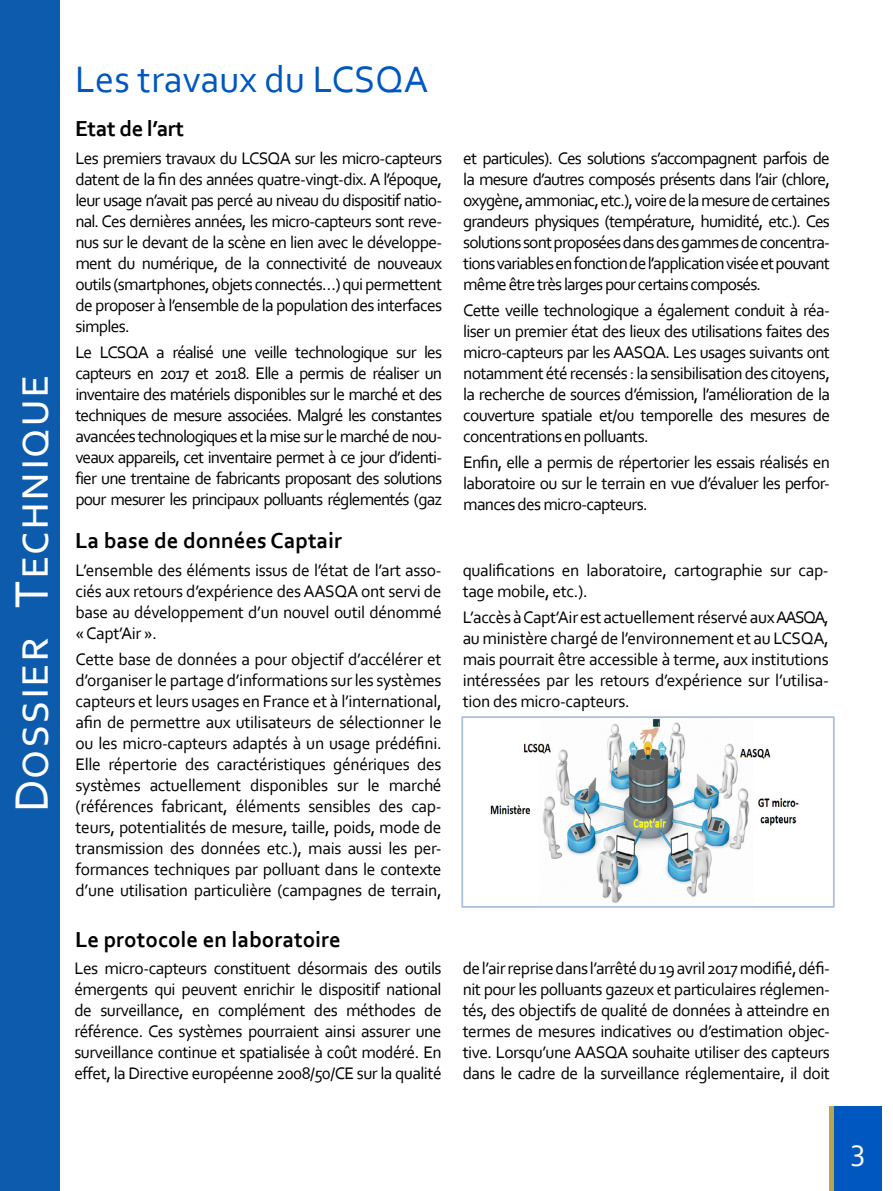
<style>
.page{position:relative;width:893px;height:1191px;background:#fff}
.page>*{position:absolute;margin:0;border:0;box-sizing:border-box;transform-origin:0 0}
.t1{font:49px "Corbel";letter-spacing:.02em;color:#fff}
.t2{font:38.5px "Corbel";color:#0057c0}
.t3{font:31.5px "Corbel";color:#fff}
.t4{font:700 22.75px "Corbel";color:#000}
.t5{font:17.5px/21px "Corbel";letter-spacing:-.03em;color:#000;text-align:justify}
</style>
<div class="page">
<div style="left:829px;top:1106px;width:5px;height:85px;background:#bca44e"></div>
<div style="left:834px;top:1106px;width:47px;height:85px;background:#0057c0"></div>
<img style="left:490px;top:719px;width:309px;height:184px">
<div style="left:461px;top:716px;width:374px;height:191px;border:2px solid #aabfde"></div>
<div style="left:0;top:0;width:60px;height:1191px;background:#0d5bad"></div>
<h1 class="t1" style="left:1px;top:812px;width:439px;rotate:-90deg">Dossier Technique</h1>
<h2 class="t2" style="left:75px;top:55px;width:354px">Les travaux du LCSQA</h2>
<h3 class="t4" style="left:75px;top:114px;width:110px">Etat de l’art</h3>
<p class="t5" style="left:75px;top:148px;width:368px">Les premiers travaux du LCSQA sur les micro-capteurs datent de la fin des années quatre-vingt-dix. A l’époque, leur usage n’avait pas percé au niveau du dispositif natio&shy;nal. Ces dernières années, les micro-capteurs sont reve&shy;nus sur le devant de la scène en lien avec le développe&shy;ment du numérique, de la connectivité de nouveaux outils (smartphones, objets connectés…) qui permettent de proposer à l’ensemble de la population des interfaces simples.</p>
<p class="t5" style="left:75px;top:342px;width:368px">Le LCSQA a réalisé une veille technologique sur les capteurs en 2017 et 2018. Elle a permis de réaliser un inventaire des matériels disponibles sur le marché et des techniques de mesure associées. Malgré les constantes avancées technologiques et la mise sur le marché de nou&shy;veaux appareils, cet inventaire permet à ce jour d’identi&shy;fier une trentaine de fabricants proposant des solutions pour mesurer les principaux polluants réglementés (gaz</p>
<h3 class="t4" style="left:75px;top:526px;width:268px">La base de données Captair</h3>
<p class="t5" style="left:76px;top:559px;width:368px">L’ensemble des éléments issus de l’état de l’art asso&shy;ciés aux retours d’expérience des AASQA ont servi de base au développement d’un nouvel outil dénommé « Capt’Air ».</p>
<p class="t5" style="left:76px;top:648px;width:368px">Cette base de données a pour objectif d’accélérer et d’organiser le partage d’informations sur les systèmes capteurs et leurs usages en France et à l’international, afin de permettre aux utilisateurs de sélectionner le ou les micro-capteurs adaptés à un usage prédéfini.<br>Elle répertorie des caractéristiques génériques des systèmes actuellement disponibles sur le marché (références fabricant, éléments sensibles des cap&shy;teurs, potentialités de mesure, taille, poids, mode de transmission des données etc.), mais aussi les per&shy;formances techniques par polluant dans le contexte d’une utilisation particulière (campagnes de terrain,</p>
<h3 class="t4" style="left:75px;top:925px;width:267px">Le protocole en laboratoire</h3>
<p class="t5" style="left:463px;top:148px;width:368px">et particules). Ces solutions s’accompagnent parfois de la mesure d’autres composés présents dans l’air (chlore, oxygène, ammoniac, etc.), voire de la mesure de certaines grandeurs physiques (température, humidité, etc.). Ces solutions sont proposées dans des gammes de concentra&shy;tions variables en fonction de l’application visée et pouvant même être très larges pour certains composés.</p>
<p class="t5" style="left:463px;top:300px;width:368px">Cette veille technologique a également conduit à réa&shy;liser un premier état des lieux des utilisations faites des micro-capteurs par les AASQA. Les usages suivants ont notamment été recensés : la sensibilisation des citoyens, la recherche de sources d’émission, l’amélioration de la couverture spatiale et/ou temporelle des mesures de concentrations en polluants.</p>
<p class="t5" style="left:463px;top:451px;width:368px">Enfin, elle a permis de répertorier les essais réalisés en laboratoire ou sur le terrain en vue d’évaluer les perfor&shy;mances des micro-capteurs.</p>
<p class="t5" style="left:463px;top:559px;width:368px">qualifications en laboratoire, cartographie sur cap&shy;tage mobile, etc.).</p>
<p class="t5" style="left:463px;top:606px;width:368px">L’accès à Capt’Air est actuellement réservé aux AASQA, au ministère chargé de l’environnement et au LCSQA, mais pourrait être accessible à terme, aux institutions intéressées par les retours d’expérience sur l’utilisa&shy;tion des micro-capteurs.</p>
<p class="t5" style="left:74px;top:957px;width:369px">Les micro-capteurs constituent désormais des outils émergents qui peuvent enrichir le dispositif national de surveillance, en complément des méthodes de référence. Ces systèmes pourraient ainsi assurer une surveillance continue et spatialisée à coût modéré. En effet, la Directive européenne 2008/50/CE sur la qualité</p>
<p class="t5" style="left:463px;top:957px;width:369px">de l’air reprise dans l’arrêté du 19 avril 2017 modifié, défi&shy;nit pour les polluants gazeux et particulaires réglemen&shy;tés, des objectifs de qualité de données à atteindre en termes de mesures indicatives ou d’estimation objec&shy;tive. Lorsqu’une AASQA souhaite utiliser des capteurs dans le cadre de la surveillance réglementaire, il doit</p>
<h3 class="t3" style="left:851px;top:1130px;width:16px">3</h3>
</div>
